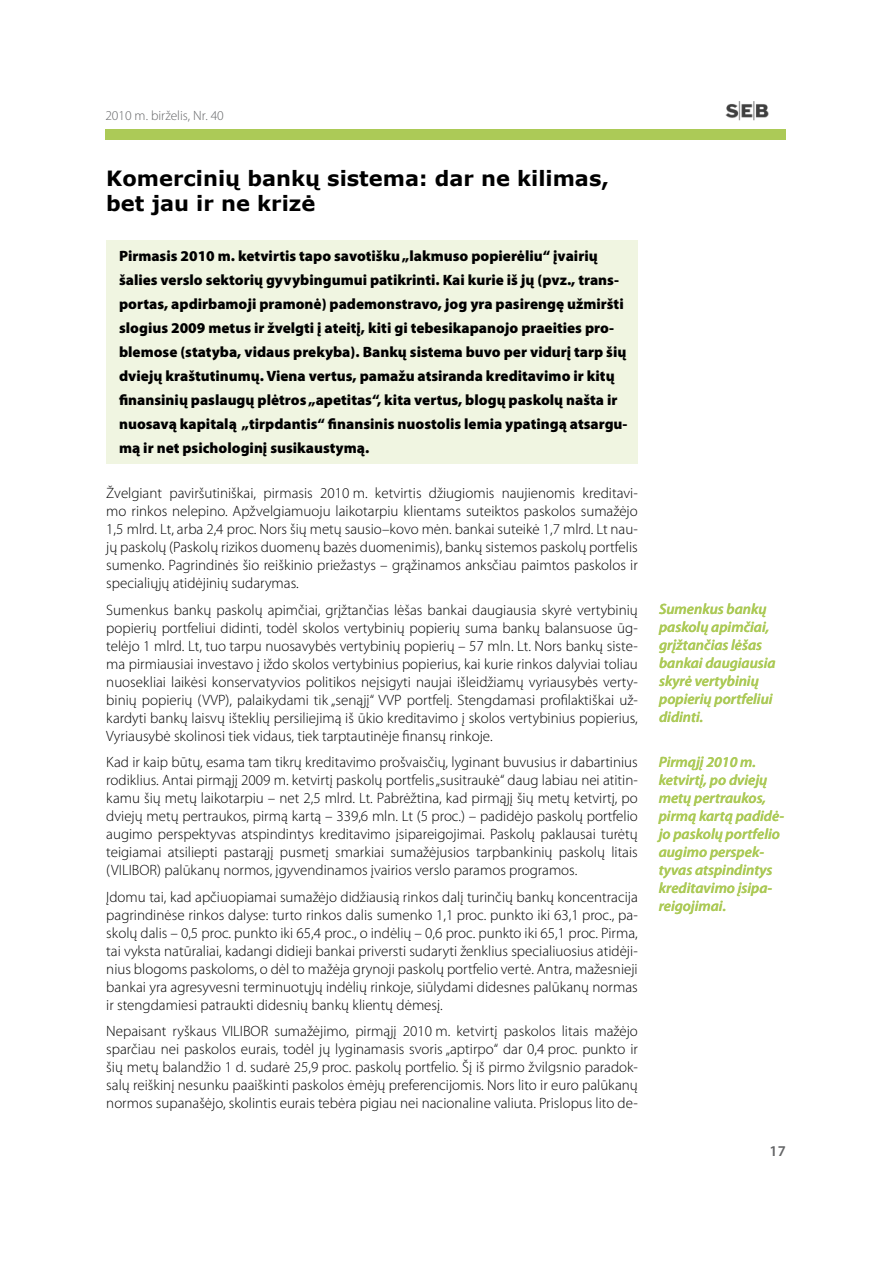
<style>
.page{position:relative;width:893px;height:1263px;background:#fff}
.page>*{position:absolute;margin:0;border:0;box-sizing:border-box;transform-origin:0 0}
.t1{font:700 21px/25.2px "MS Reference Sans Serif";color:#000}
.t2{font:300 15px/18px "Myriad Pro";color:#000;text-align:justify}
.t3{font:900 15px/24px "Myriad Pro";color:#000}
.t4{font:italic 600 15px/18px "Myriad Pro";color:#acca57}
.t5{font:600 15px "Myriad Pro";color:#646567}
.t6{font:300 13.5px "Myriad Pro";color:#646567}
</style>
<div class="page">
<div style="left:105px;top:129px;width:681px;height:10px;background:#acca57"></div>
<img style="left:725px;top:102px;width:44px;height:19px">
<div style="left:106px;top:240px;width:532px;height:223px;background:#f0f5e1"></div>
<p class="t6" style="left:105px;top:107px;width:120px">2010 m. birželis, Nr. 40</p>
<h1 class="t1" style="left:106px;top:165px;width:504px">Komercinių bankų sistema: dar ne kilimas, bet jau ir ne krizė</h1>
<p class="t3" style="left:119px;top:243px;width:510px">Pirmasis 2010 m. ketvirtis tapo savotišku „lakmuso popierėliu“ įvairių šalies verslo sektorių gyvybingumui patikrinti. Kai kurie iš jų (pvz., trans&shy;portas, apdirbamoji pramonė) pademonstravo, jog yra pasirengę užmiršti slogius 2009 metus ir žvelgti į ateitį, kiti gi tebesikapanojo praeities pro&shy;blemose (statyba, vidaus prekyba). Bankų sistema buvo per vidurį tarp šių dviejų kraštutinumų. Viena vertus, pamažu atsiranda kreditavimo ir kitų finansinių paslaugų plėtros „apetitas“, kita vertus, blogų paskolų našta ir nuosavą kapitalą „tirpdantis“ finansinis nuostolis lemia ypatingą atsargu&shy;mą ir net psichologinį susikaustymą.</p>
<p class="t2" style="left:106px;top:484px;width:533px">Žvelgiant paviršutiniškai, pirmasis 2010 m. ketvirtis džiugiomis naujienomis kreditavi&shy;mo rinkos nelepino. Apžvelgiamuoju laikotarpiu klientams suteiktos paskolos sumažėjo 1,5 mlrd. Lt, arba 2,4 proc. Nors šių metų sausio–kovo mėn. bankai suteikė 1,7 mlrd. Lt nau&shy;jų paskolų (Paskolų rizikos duomenų bazės duomenimis), bankų sistemos paskolų portfelis sumenko. Pagrindinės šio reiškinio priežastys – grąžinamos anksčiau paimtos paskolos ir specialiųjų atidėjinių sudarymas.</p>
<p class="t2" style="left:106px;top:600px;width:533px">Sumenkus bankų paskolų apimčiai, grįžtančias lėšas bankai daugiausia skyrė vertybinių popierių portfeliui didinti, todėl skolos vertybinių popierių suma bankų balansuose ūg&shy;telėjo 1 mlrd. Lt, tuo tarpu nuosavybės vertybinių popierių – 57 mln. Lt. Nors bankų siste&shy;ma pirmiausiai investavo į iždo skolos vertybinius popierius, kai kurie rinkos dalyviai toliau nuosekliai laikėsi konservatyvios politikos neįsigyti naujai išleidžiamų vyriausybės verty&shy;binių popierių (VVP), palaikydami tik „senąjį“ VVP portfelį. Stengdamasi profilaktiškai už&shy;kardyti bankų laisvų išteklių persiliejimą iš ūkio kreditavimo į skolos vertybinius popierius, Vyriausybė skolinosi tiek vidaus, tiek tarptautinėje finansų rinkoje.</p>
<p class="t2" style="left:106px;top:753px;width:533px">Kad ir kaip būtų, esama tam tikrų kreditavimo prošvaisčių, lyginant buvusius ir dabartinius rodiklius. Antai pirmąjį 2009 m. ketvirtį paskolų portfelis „susitraukė“ daug labiau nei atitin&shy;kamu šių metų laikotarpiu – net 2,5 mlrd. Lt. Pabrėžtina, kad pirmąjį šių metų ketvirtį, po dviejų metų pertraukos, pirmą kartą – 339,6 mln. Lt (5 proc.) – padidėjo paskolų portfelio augimo perspektyvas atspindintys kreditavimo įsipareigojimai. Paskolų paklausai turėtų teigiamai atsiliepti pastarąjį pusmetį smarkiai sumažėjusios tarpbankinių paskolų litais (VILIBOR) palūkanų normos, įgyvendinamos įvairios verslo paramos programos.</p>
<p class="t2" style="left:106px;top:887px;width:533px">Įdomu tai, kad apčiuopiamai sumažėjo didžiausią rinkos dalį turinčių bankų koncentracija pagrindinėse rinkos dalyse: turto rinkos dalis sumenko 1,1 proc. punkto iki 63,1 proc., pa&shy;skolų dalis – 0,5 proc. punkto iki 65,4 proc., o indėlių – 0,6 proc. punkto iki 65,1 proc. Pirma, tai vyksta natūraliai, kadangi didieji bankai priversti sudaryti ženklius specialiuosius atidėji&shy;nius blogoms paskoloms, o dėl to mažėja grynoji paskolų portfelio vertė. Antra, mažesnieji bankai yra agresyvesni terminuotųjų indėlių rinkoje, siūlydami didesnes palūkanų normas ir stengdamiesi patraukti didesnių bankų klientų dėmesį.</p>
<p class="t2" style="left:106px;top:1022px;width:533px">Nepaisant ryškaus VILIBOR sumažėjimo, pirmąjį 2010 m. ketvirtį paskolos litais mažėjo sparčiau nei paskolos eurais, todėl jų lyginamasis svoris „aptirpo“ dar 0,4 proc. punkto ir šių metų balandžio 1 d. sudarė 25,9 proc. paskolų portfelio. Šį iš pirmo žvilgsnio paradok&shy;salų reiškinį nesunku paaiškinti paskolos ėmėjų preferencijomis. Nors lito ir euro palūkanų normos supanašėjo, skolintis eurais tebėra pigiau nei nacionaline valiuta. Prislopus lito de-</p>
<p class="t4" style="left:659px;top:599px;width:118px">Sumenkus bankų paskolų apimčiai, grįžtančias lėšas bankai daugiausia skyrė vertybinių popierių portfeliui didinti.</p>
<p class="t4" style="left:659px;top:753px;width:127px">Pirmąjį 2010 m. ketvirtį, po dviejų metų pertraukos, pirmą kartą padidė&shy;jo paskolų portfelio augimo perspek&shy;tyvas atspindintys kreditavimo įsipa&shy;reigojimai.</p>
<p class="t5" style="left:770px;top:1142px;width:16px">17</p>
</div>
